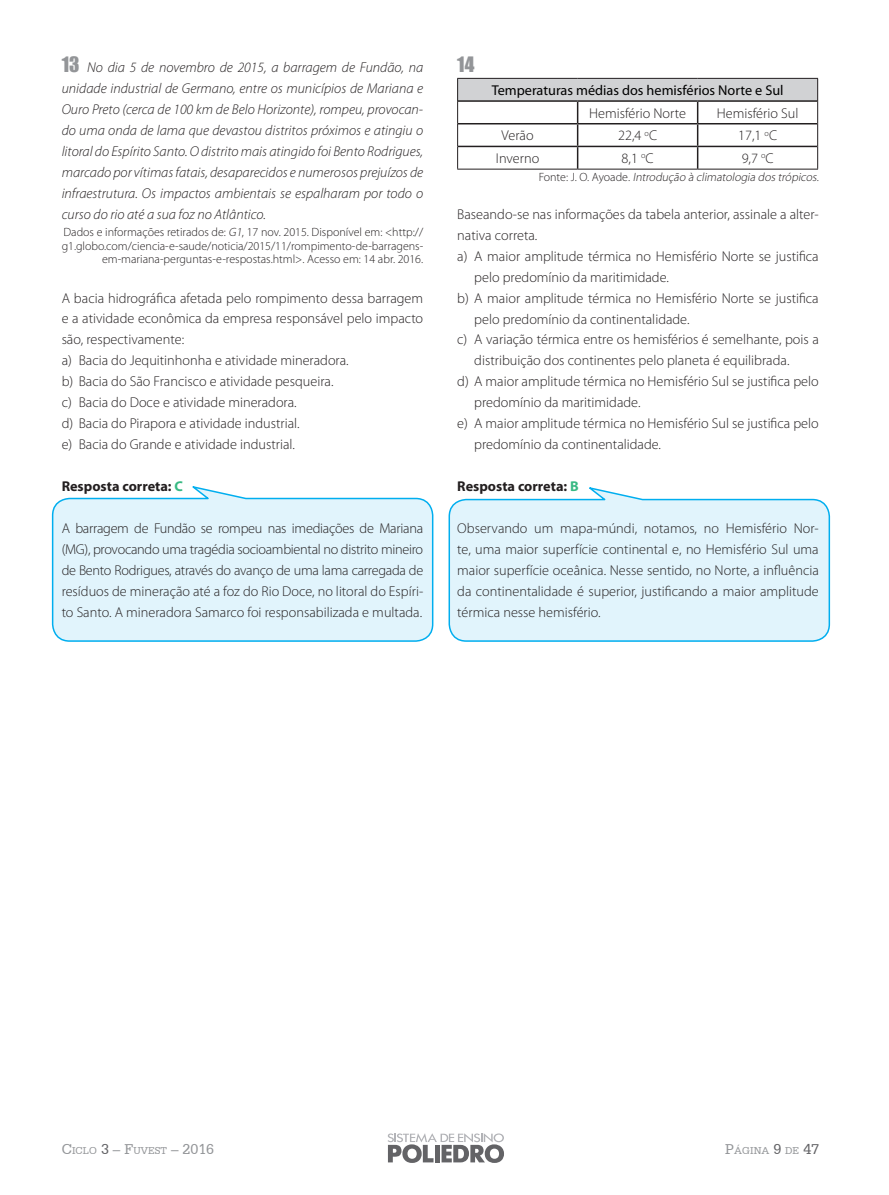
<style>
.page{position:relative;width:889px;height:1195px;background:#fff}
.page>*{position:absolute;margin:0;border:0;box-sizing:border-box;transform-origin:0 0}
.t1{font:19.5px "Impact";color:#939598}
.t2{font:300 14.25px/21px "Myriad Pro";color:#231f20;text-align:justify}
.t3{font:italic 300 14.25px/21px "Myriad Pro";color:#231f20;text-align:justify}
.t4{font:14.25px "Myriad Pro";color:#000}
.t5{font:700 14.25px "Myriad Pro";color:#231f20}
.t6{font:300 12px/13.5px "Myriad Pro";color:#231f20;text-align:right}
.t7{font:italic 300 12px "Myriad Pro";color:#231f20}
.t8{font:10.5px "Serifa BT";color:#939598}
.s1{font-family:"Impact";font-weight:400;font-style:normal;font-size:19.5px;color:#939598}
.s2{font-style:italic}
.s3{color:#38b983}
.s4{font-style:normal}
.s5{font-size:15px}
.s6{font-size:15px;color:#636366}
</style>
<div class="page">
<svg style="left:51px;top:486px;width:383px;height:156px;background:#ddf2fb"></svg>
<svg style="left:448px;top:487px;width:383px;height:155px;background:#ddf2fb"></svg>
<svg style="left:388px;top:1133px;width:116px;height:30px"></svg>
<div style="left:457px;top:78px;width:360px;height:23px;background:#d1d2d4"></div>
<hr style="left:458px;top:100px;width:119px;height:2px;background:#231f20">
<hr style="left:577px;top:100px;width:120px;height:2px;background:#231f20">
<hr style="left:697px;top:100px;width:120px;height:2px;background:#231f20">
<hr style="left:458px;top:123px;width:119px;height:1px;background:#231f20">
<hr style="left:577px;top:123px;width:120px;height:1px;background:#231f20">
<hr style="left:697px;top:123px;width:120px;height:1px;background:#231f20">
<hr style="left:458px;top:146px;width:119px;height:1px;background:#231f20">
<hr style="left:577px;top:146px;width:120px;height:1px;background:#231f20">
<svg style="left:577px;top:102px;width:1px;height:67px"></svg>
<hr style="left:697px;top:146px;width:120px;height:1px;background:#231f20">
<svg style="left:697px;top:102px;width:1px;height:67px"></svg>
<hr style="left:457px;top:78px;width:120px;height:1px;background:#231f20">
<hr style="left:577px;top:78px;width:120px;height:1px;background:#231f20">
<hr style="left:697px;top:78px;width:121px;height:1px;background:#231f20">
<svg style="left:457px;top:79px;width:1px;height:90px"></svg>
<svg style="left:817px;top:79px;width:1px;height:90px"></svg>
<hr style="left:457px;top:169px;width:120px;height:1px;background:#231f20">
<hr style="left:577px;top:169px;width:120px;height:1px;background:#231f20">
<hr style="left:697px;top:169px;width:121px;height:1px;background:#231f20">
<p class="t3" style="left:62px;top:57px;width:363px"><span class="s1">13</span> No dia 5 de novembro de 2015, a barragem de Fundão, na unidade industrial de Germano, entre os municípios de Mariana e Ouro Preto (cerca de 100 km de Belo Horizonte), rompeu, provocan&shy;do uma onda de lama que devastou distritos próximos e atingiu o litoral do Espírito Santo. O distrito mais atingido foi Bento Rodrigues, marcado por vítimas fatais, desaparecidos e numerosos prejuízos de infraestrutura. Os impactos ambientais se espalharam por todo o curso do rio até a sua foz no Atlântico.</p>
<p class="t6" style="left:62px;top:226px;width:363px">Dados e informações retirados de: <span class="s2">G1</span>, 17 nov. 2015. Disponível em: &lt;http:// g1.globo.com/ciencia-e-saude/noticia/2015/11/rompimento-de-barragens&shy;em-mariana-perguntas-e-respostas.html&gt;. Acesso em: 14 abr. 2016.</p>
<p class="t2" style="left:62px;top:287px;width:363px;text-align:left">A bacia hidrográfica afetada pelo rompimento dessa barragem e a atividade econômica da empresa responsável pelo impacto são, respectivamente:<br>a) Bacia do Jequitinhonha e atividade mineradora.<br>b) Bacia do São Francisco e atividade pesqueira.<br>c) Bacia do Doce e atividade mineradora.<br>d) Bacia do Pirapora e atividade industrial.<br>e) Bacia do Grande e atividade industrial.</p>
<p class="t5" style="left:62px;top:477px;width:123px">Resposta correta: <span class="s3">C</span></p>
<p class="t2" style="left:62px;top:518px;width:363px">A barragem de Fundão se rompeu nas imediações de Mariana (MG), provocando uma tragédia socioambiental no distrito mineiro de Bento Rodrigues, através do avanço de uma lama carregada de resíduos de mineração até a foz do Rio Doce, no litoral do Espíri&shy;to Santo. A mineradora Samarco foi responsabilizada e multada.</p>
<h1 class="t1" style="left:457px;top:49px;width:19px">14</h1>
<p class="t4" style="left:492px;top:81px;width:293px">Temperaturas médias dos hemisférios Norte e Sul</p>
<p class="t2" style="left:589px;top:102px;width:98px">Hemisfério Norte</p>
<p class="t2" style="left:717px;top:102px;width:83px">Hemisfério Sul</p>
<p class="t2" style="left:501px;top:125px;width:34px">Verão</p>
<p class="t2" style="left:618px;top:125px;width:40px">22,4 <sup>o</sup>C</p>
<p class="t2" style="left:738px;top:125px;width:40px">17,1 <sup>o</sup>C</p>
<p class="t2" style="left:496px;top:148px;width:45px">Inverno</p>
<p class="t2" style="left:621px;top:148px;width:34px">8,1 <sup>o</sup>C</p>
<p class="t2" style="left:741px;top:148px;width:34px">9,7 <sup>o</sup>C</p>
<p class="t7" style="left:538px;top:170px;width:282px"><span class="s4">F o n t e : J . O . Ayo a d e .</span> Introdução à climatologia dostrópicos<span class="s4">.</span></p>
<p class="t2" style="left:457px;top:203px;width:363px">Baseando-se nas informações da tabela anterior, assinale a alter-</p>
<p class="t2" style="left:457px;top:224px;width:82px">nativa correta.</p>
<p class="t2" style="left:457px;top:245px;width:363px">a) A maior amplitude térmica no Hemisfério Norte se justifica</p>
<p class="t2" style="left:474px;top:266px;width:196px">pelo predomínio da maritimidade.</p>
<p class="t2" style="left:457px;top:287px;width:363px">b) A maior amplitude térmica no Hemisfério Norte se justifica</p>
<p class="t2" style="left:474px;top:308px;width:217px">pelo predomínio da continentalidade.</p>
<p class="t2" style="left:457px;top:329px;width:363px">c) A variação térmica entre os hemisférios é semelhante, pois a</p>
<p class="t2" style="left:474px;top:350px;width:317px">distribuição dos continentes pelo planeta é equilibrada.</p>
<p class="t2" style="left:457px;top:371px;width:363px">d) A maior amplitude térmica no Hemisfério Sul se justifica pelo</p>
<p class="t2" style="left:474px;top:392px;width:168px">predomínio da maritimidade.</p>
<p class="t2" style="left:457px;top:413px;width:363px">e) A maior amplitude térmica no Hemisfério Sul se justifica pelo</p>
<p class="t2" style="left:474px;top:434px;width:188px">predomínio da continentalidade.</p>
<p class="t5" style="left:457px;top:477px;width:123px">Resposta correta: <span class="s3">B</span></p>
<p class="t2" style="left:457px;top:518px;width:363px">Observando um mapa-múndi, notamos, no Hemisfério Nor&shy;te, uma maior superfície continental e, no Hemisfério Sul uma maior superfície oceânica. Nesse sentido, no Norte, a influência da continentalidade é superior, justificando a maior amplitude térmica nesse hemisfério.</p>
<p class="t8" style="left:62px;top:1144px;width:154px"><span class="s5">C</span>ICLO <span class="s6">3</span> <span class="s5">– F</span>UVEST <span class="s5">– 2016</span></p>
<p class="t8" style="left:725px;top:1144px;width:95px"><span class="s5">P</span>ÁGINA <span class="s6">9</span> DE <span class="s6">47</span></p>
</div>
